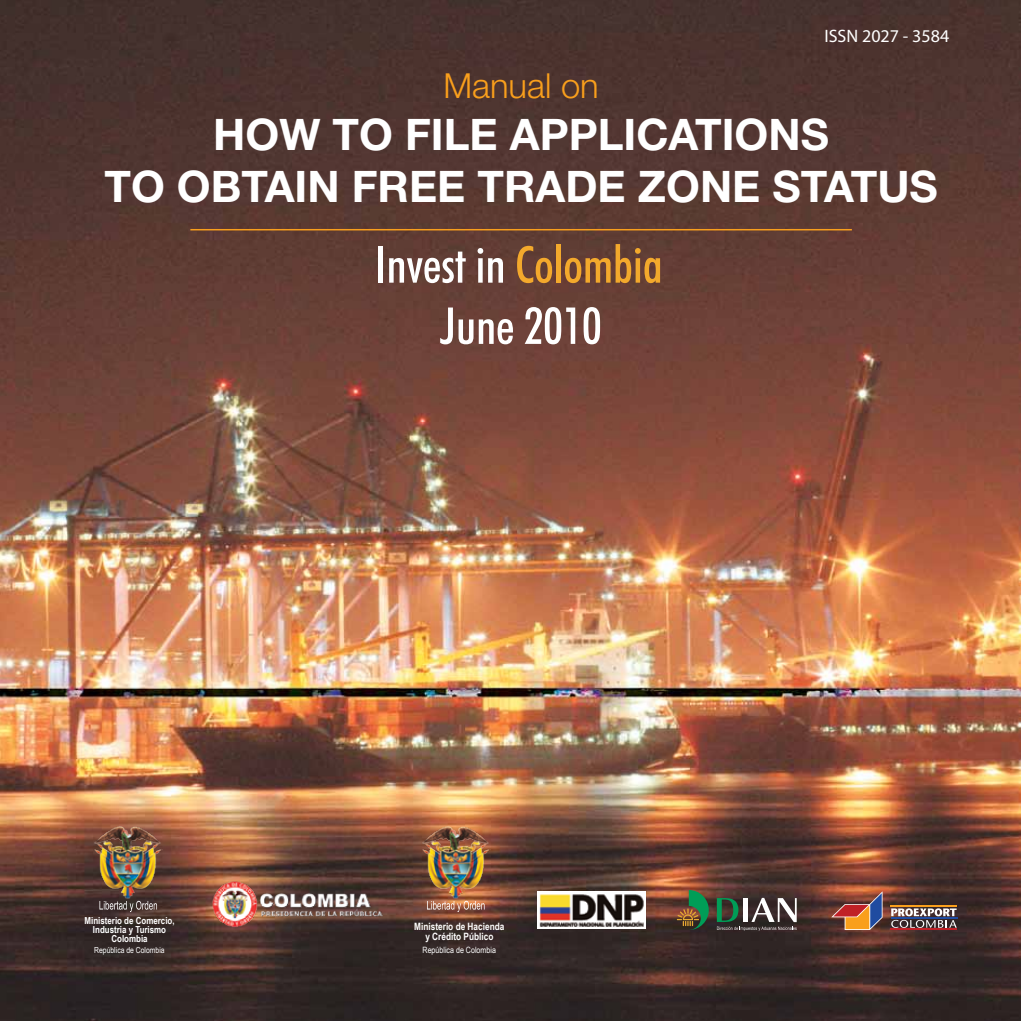
<style>
.page{position:relative;width:1021px;height:1021px;background:#fff}
.page>*{position:absolute;margin:0;border:0;box-sizing:border-box;transform-origin:0 0}
.t1{font:500 condensed 51px/61.2px "Futura BT";letter-spacing:-.005em;color:#fff;text-align:center}
.t2{font:700 43.5px/52.2px "Helvetica Neue";color:#fff;text-align:center}
.t3{font:300 34.5px "Helvetica Neue";color:#f99f1c}
.t4{font:18px "Myriad Pro";color:#fff}
.t5{font:700 10.05px/9.3px "Arial Narrow";color:#fff;text-align:center}
.t6{font:700 9.75px/9px "Arial Narrow";color:#fff;text-align:center}
.t7{font:8.7px "Arial Narrow";color:#fff}
.t8{font:8.25px "Arial Narrow";color:#fff}
.s1{color:#f3a92c}
</style>
<div class="page">
<img style="left:0;top:0;width:1020px;height:1020px">
<hr style="left:190px;top:229px;width:661px;height:1px;background:#f99f1c">
<img style="left:212px;top:880px;width:175px;height:49px">
<svg style="left:717px;top:897px;width:79px;height:33px"></svg>
<svg style="left:677px;top:890px;width:31px;height:40px"></svg>
<svg style="left:831px;top:891px;width:51px;height:39px;background:#965c4b"></svg>
<svg style="left:891px;top:908px;width:65px;height:19px"></svg>
<hr style="left:890px;top:905px;width:67px;height:2px;background:#f99f1c">
<hr style="left:890px;top:916px;width:67px;height:2px;background:#1f4ba0">
<hr style="left:890px;top:928px;width:67px;height:2px;background:#c02026">
<img style="left:94px;top:825px;width:69px;height:74px">
<svg style="left:99px;top:900px;width:58px;height:12px"></svg>
<img style="left:421px;top:825px;width:69px;height:74px">
<svg style="left:427px;top:900px;width:57px;height:12px"></svg>
<img style="left:538px;top:891px;width:107px;height:37px">
<p class="t4" style="left:824px;top:24px;width:126px">ISSN 2027 - 3584</p>
<p class="t3" style="left:443px;top:64px;width:157px">Manual on</p>
<p class="t2" style="left:104px;top:107px;width:835px">HOW TO FILE APPLICATIONS<br>TO OBTAIN FREE TRADE ZONE STATUS</p>
<p class="t1" style="left:375px;top:233px;width:289px">Invest in <span class="s1">Colombia<br></span>June 2010</p>
<p class="t6" style="left:84px;top:915px;width:92px">Ministerio de Comercio,<br>Industria y Turismo<br>Colombia</p>
<p class="t8" style="left:94px;top:943px;width:72px">República de Colombia</p>
<p class="t5" style="left:414px;top:921px;width:92px">Ministerio de Hacienda y Crédito Público</p>
<p class="t7" style="left:422px;top:943px;width:75px">República de Colombia</p>
</div>
